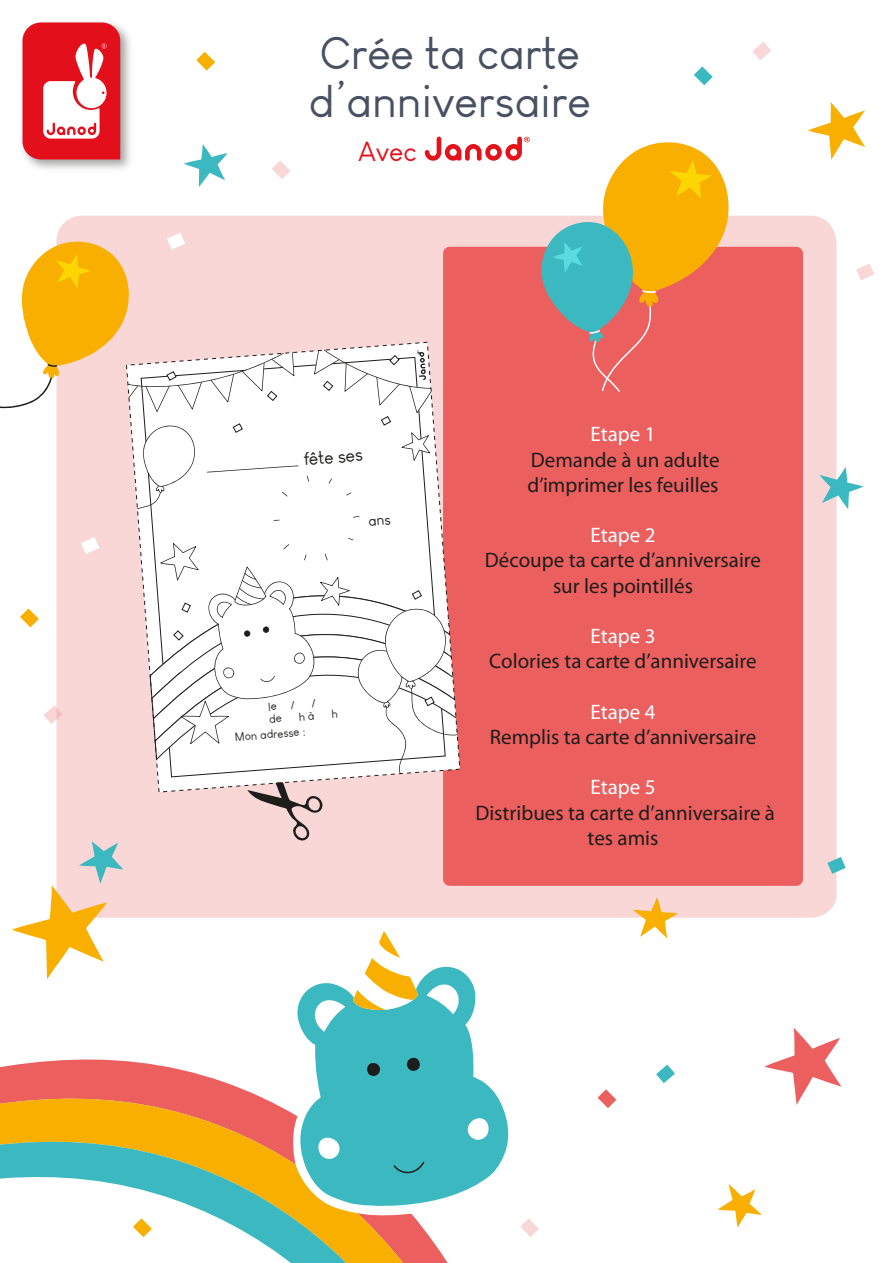
<style>
.page{position:relative;width:893px;height:1263px;background:#fff}
.page>*{position:absolute;margin:0;border:0;box-sizing:border-box;transform-origin:0 0}
.t1{font:45px/48px "Louis George Cafe";color:#485162}
.t2{font:27px "Louis George Cafe";color:#e3131c}
.t3{font:21px/25.2px "Myriad Pro";color:#1d1d1b;text-align:center}
.t4{font:21px "Myriad Pro";color:#fff}
.t5{font:18px "Louis George Cafe";color:#1d1d1b}
.t6{font:11.55px "Louis George Cafe";color:#1d1d1b}
</style>
<div class="page">
<svg style="left:0;top:1059px;width:221px;height:22px;fill:#ec5f5f"></svg>
<svg style="left:0;top:1081px;width:448px;height:182px;background:#f28a52"></svg>
<svg style="left:0;top:1124px;width:438px;height:139px"></svg>
<svg style="left:292px;top:1081px;width:156px;height:136px"></svg>
<div style="left:56px;top:216px;width:780px;height:702px;background:#fad7d7"></div>
<svg style="left:425px;top:137px;width:105px;height:24px"></svg>
<img style="left:22px;top:22px;width:108px;height:147px">
<svg style="left:23px;top:23px;width:97px;height:136px"></svg>
<div style="left:443px;top:247px;width:360px;height:639px;background:#ec5f5f;border-radius:7px"></div>
<svg style="left:764px;top:1028px;width:77px;height:77px"></svg>
<svg style="left:808px;top:102px;width:57px;height:58px"></svg>
<svg style="left:633px;top:897px;width:45px;height:41px"></svg>
<svg style="left:820px;top:467px;width:43px;height:42px"></svg>
<svg style="left:184px;top:144px;width:44px;height:43px"></svg>
<svg style="left:717px;top:1184px;width:45px;height:44px"></svg>
<svg style="left:12px;top:841px;width:111px;height:138px"></svg>
<svg style="left:541px;top:142px;width:194px;height:250px"></svg>
<svg style="left:856px;top:263px;width:18px;height:17px"></svg>
<svg style="left:272px;top:160px;width:18px;height:19px"></svg>
<svg style="left:694px;top:66px;width:19px;height:19px"></svg>
<svg style="left:752px;top:42px;width:19px;height:18px"></svg>
<svg style="left:81px;top:537px;width:18px;height:17px"></svg>
<svg style="left:520px;top:1218px;width:19px;height:19px"></svg>
<svg style="left:827px;top:857px;width:19px;height:17px"></svg>
<svg style="left:196px;top:52px;width:19px;height:19px"></svg>
<svg style="left:43px;top:705px;width:19px;height:19px"></svg>
<svg style="left:20px;top:608px;width:19px;height:19px"></svg>
<svg style="left:133px;top:1218px;width:19px;height:19px"></svg>
<svg style="left:126px;top:341px;width:334px;height:452px"></svg>
<svg style="left:137px;top:424px;width:60px;height:85px"></svg>
<svg style="left:232px;top:423px;width:11px;height:10px"></svg>
<svg style="left:0;top:233px;width:294px;height:179px"></svg>
<svg style="left:307px;top:475px;width:2px;height:7px"></svg>
<svg style="left:282px;top:492px;width:6px;height:5px"></svg>
<svg style="left:353px;top:516px;width:7px;height:2px"></svg>
<svg style="left:329px;top:478px;width:3px;height:6px"></svg>
<svg style="left:346px;top:492px;width:5px;height:4px"></svg>
<svg style="left:207px;top:465px;width:92px;height:7px"></svg>
<svg style="left:401px;top:432px;width:29px;height:29px"></svg>
<svg style="left:314px;top:350px;width:117px;height:76px"></svg>
<svg style="left:297px;top:966px;width:212px;height:246px;fill:#3cb9c0"></svg>
<svg style="left:314px;top:1000px;width:31px;height:32px"></svg>
<svg style="left:393px;top:1161px;width:32px;height:13px"></svg>
<svg style="left:318px;top:1132px;width:24px;height:27px"></svg>
<svg style="left:367px;top:1062px;width:14px;height:14px"></svg>
<svg style="left:463px;top:1112px;width:26px;height:28px"></svg>
<svg style="left:426px;top:984px;width:33px;height:30px"></svg>
<svg style="left:407px;top:1056px;width:13px;height:15px"></svg>
<svg style="left:353px;top:931px;width:65px;height:81px"></svg>
<svg style="left:598px;top:1089px;width:18px;height:19px"></svg>
<svg style="left:656px;top:1064px;width:19px;height:19px"></svg>
<svg style="left:247px;top:782px;width:79px;height:61px;background:#d5b8b8"></svg>
<svg style="left:369px;top:517px;width:22px;height:9px"></svg>
<svg style="left:149px;top:538px;width:309px;height:236px"></svg>
<h1 class="t1" style="left:309px;top:30px;width:284px">Crée ta carte d’anniversaire</h1>
<p class="t2" style="left:358px;top:135px;width:60px">Avec</p>
<p class="t5" style="left:303px;top:448px;width:61px;rotate:-4deg">fête ses</p>
<p class="t6" style="left:234px;top:730px;width:72px;rotate:-4deg">Mon adresse :</p>
<p class="t4" style="left:590px;top:421px;width:67px">Etape 1</p>
<p class="t3" style="left:527px;top:447px;width:194px;text-align:left">Demande à un adulte d’imprimer les feuilles</p>
<p class="t4" style="left:590px;top:522px;width:67px">Etape 2</p>
<p class="t3" style="left:485px;top:547px;width:278px">Découpe ta carte d’anniversaire sur les pointillés</p>
<p class="t4" style="left:590px;top:623px;width:67px">Etape 3</p>
<p class="t3" style="left:489px;top:648px;width:269px">Colories ta carte d’anniversaire</p>
<p class="t4" style="left:590px;top:699px;width:67px">Etape 4</p>
<p class="t3" style="left:490px;top:724px;width:268px">Remplis ta carte d’anniversaire</p>
<p class="t4" style="left:590px;top:774px;width:67px">Etape 5</p>
<p class="t3" style="left:475px;top:799px;width:301px">Distribues ta carte d’anniversaire à tes amis</p>
</div>
